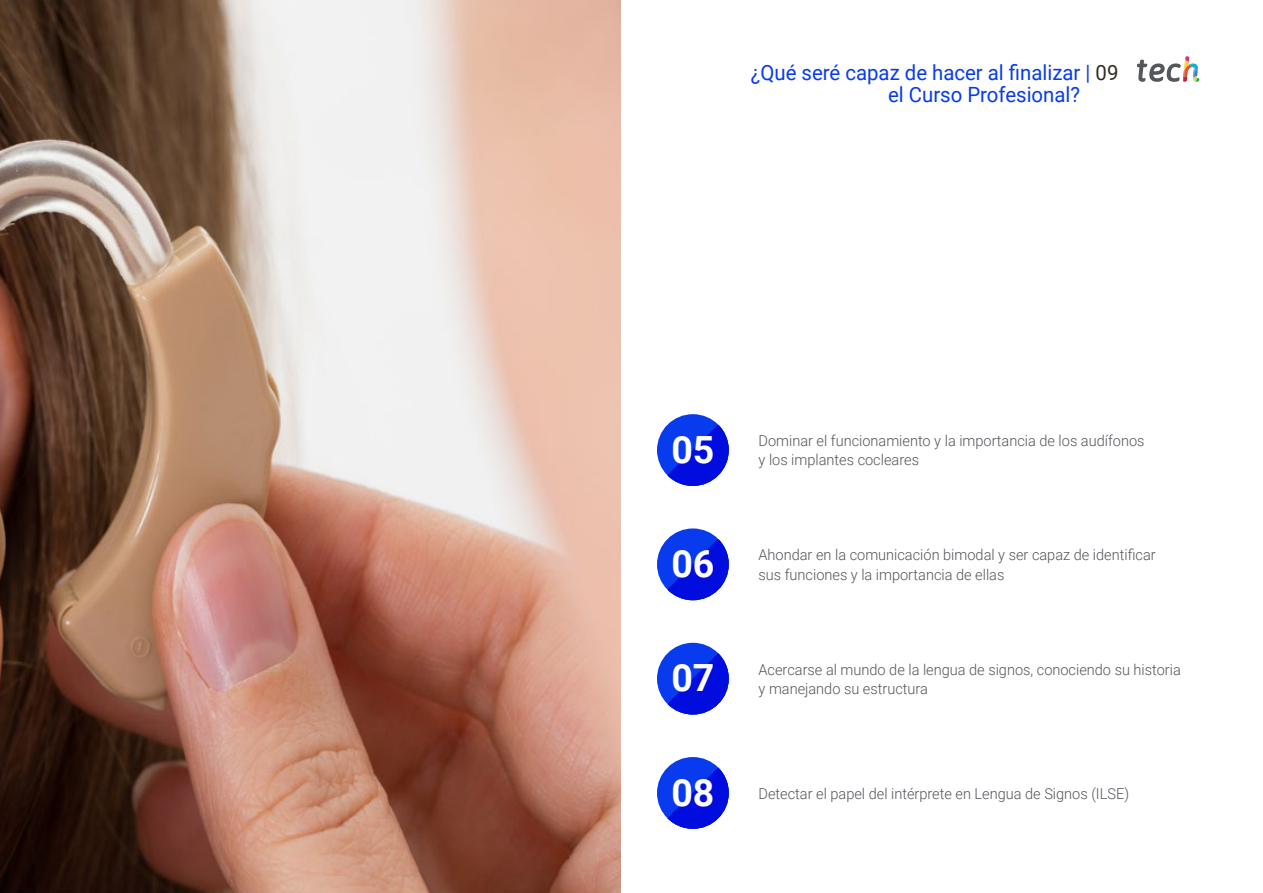
<style>
.page{position:relative;width:1263px;height:893px;background:#fff}
.page>*{position:absolute;margin:0;border:0;box-sizing:border-box;transform-origin:0 0}
.t1{font:700 37.5px "Roboto";color:#fff}
.t2{font:21px/22.5px "Roboto";color:#083bee}
.t3{font:300 15px/19.5px "Roboto";color:#52555b}
.s1{color:#312e20}
</style>
<div class="page">
<div style="left:657px;top:528px;width:72px;height:72px;background:#083bee;border-radius:50%"></div>
<svg style="left:667px;top:539px;width:62px;height:61px"></svg>
<div style="left:657px;top:757px;width:72px;height:72px;background:#083bee;border-radius:50%"></div>
<svg style="left:667px;top:768px;width:62px;height:61px"></svg>
<div style="left:657px;top:643px;width:72px;height:71px;background:#083bee;border-radius:50%"></div>
<svg style="left:667px;top:653px;width:62px;height:61px"></svg>
<div style="left:657px;top:414px;width:72px;height:72px;background:#083bee;border-radius:50%"></div>
<svg style="left:667px;top:425px;width:62px;height:61px"></svg>
<img style="left:0;top:0;width:621px;height:893px">
<svg style="left:1137px;top:56px;width:62px;height:26px"></svg>
<h2 class="t2" style="left:888px;top:60px;width:232px;text-indent:-137px">¿Qué seré capaz de hacer al finalizar | <span class="s1">09 </span>el Curso Profesional?</h2>
<h1 class="t1" style="left:671px;top:423px;width:45px">05</h1>
<p class="t3" style="left:758px;top:430px;width:387px">Dominar el funcionamiento y la importancia de los audífonos</p>
<p class="t3" style="left:758px;top:450px;width:162px">y los implantes cocleares</p>
<h1 class="t1" style="left:671px;top:537px;width:45px">06</h1>
<p class="t3" style="left:758px;top:545px;width:399px">Ahondar en la comunicación bimodal y ser capaz de identificar sus funciones y la importancia de ellas</p>
<h1 class="t1" style="left:671px;top:652px;width:45px">07</h1>
<p class="t3" style="left:758px;top:659px;width:424px">Acercarse al mundo de la lengua de signos, conociendo su historia y manejando su estructura</p>
<h1 class="t1" style="left:671px;top:766px;width:45px">08</h1>
<p class="t3" style="left:758px;top:783px;width:372px">Detectar el papel del intérprete en Lengua de Signos (ILSE)</p>
</div>
